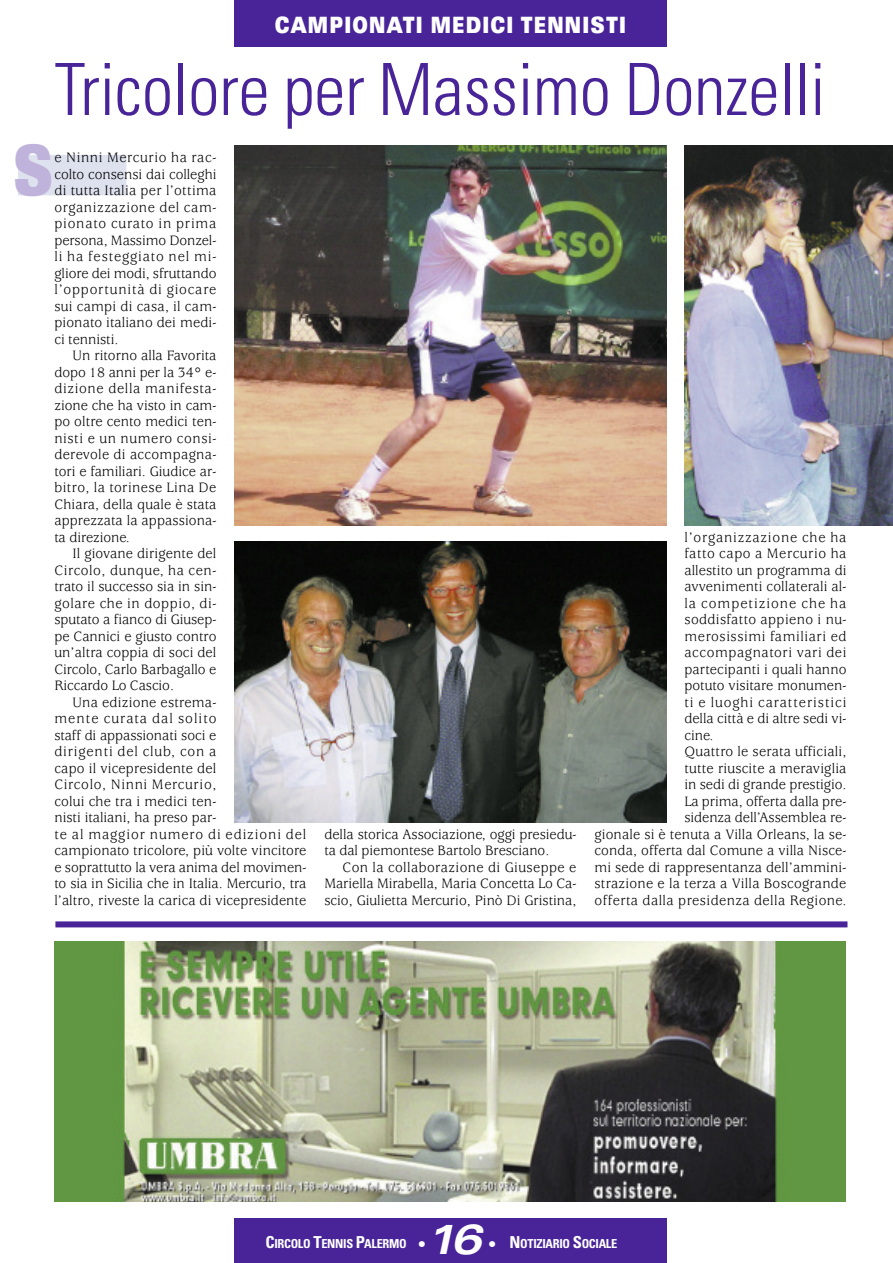
<style>
.page{position:relative;width:893px;height:1263px;background:#fff}
.page>*{position:absolute;margin:0;border:0;box-sizing:border-box;transform-origin:0 0}
.t1{font:300 condensed 72px "Univers";letter-spacing:-.005em;color:#482498}
.t2{font:900 expanded 69px "Univers";color:#bfb3db;scale:.6 1}
.t3{font:italic 700 expanded 42px "Univers";color:#fff}
.t4{font:900 expanded 22.5px "Univers";letter-spacing:.085em;color:#fff;scale:.65 1}
.t5{font:15px/16.5px "Usherwood";letter-spacing:.005em;color:#000;text-align:justify;scale:.96 1}
.t6{font:15px "Usherwood";letter-spacing:.04em;color:#000;scale:.96 1}
.t7{font:15px "Usherwood";letter-spacing:.03em;color:#000;scale:.96 1}
.t8{font:15px "Usherwood";letter-spacing:.065em;color:#000;scale:.96 1}
.t9{font:15px "Usherwood";letter-spacing:.025em;color:#000;scale:.96 1}
.t10{font:15px "Usherwood";letter-spacing:.055em;color:#000;scale:.96 1}
.t11{font:15px "Usherwood";letter-spacing:.07em;color:#000;scale:.96 1}
.t12{font:700 condensed 12.3px "Univers";letter-spacing:-.025em;color:#fff}
.s1{font-size:16.5px}
.s2{font-weight:900;font-stretch:normal;font-size:16.5px}
</style>
<div class="page">
<div style="left:234px;top:1218px;width:432px;height:45px;background:#482498"></div>
<div style="left:234px;top:0;width:432px;height:47px;background:#482498"></div>
<div style="left:18px;top:155px;width:108px;height:40px;background:#dee1ee"></div>
<img style="left:234px;top:146px;width:432px;height:379px">
<img style="left:234px;top:542px;width:432px;height:280px">
<div style="left:55px;top:921px;width:792px;height:6px;background:#482498"></div>
<img style="left:684px;top:146px;width:209px;height:379px">
<img style="left:54px;top:941px;width:791px;height:261px">
<h3 class="t4" style="left:275px;top:17px;width:542px">CAMPIONATI MEDICI TENNISTI</h3>
<h1 class="t1" style="left:54px;top:63px;width:773px">Tricolore per Massimo Donzelli</h1>
<h2 class="t2" style="left:13px;top:146px;width:70px">S</h2>
<p class="t5" style="left:54px;top:151px;width:170px">e Ninni Mercurio ha rac&shy;colto consensi dai colleghi di tutta Italia per l’ottima organizzazione del cam&shy;pionato curato in prima persona, Massimo Donzel&shy;li ha festeggiato nel mi&shy;gliore dei modi, sfruttando l’opportunità di giocare sui campi di casa, il cam&shy;pionato italiano dei medi&shy;ci tennisti.</p>
<p class="t5" style="left:54px;top:349px;width:170px;text-indent:18px">Un ritorno alla Favorita dopo 18 anni per la 34° e&shy;dizione della manifesta&shy;zione che ha visto in cam&shy;po oltre cento medici ten&shy;nisti e un numero consi&shy;derevole di accompagna&shy;tori e familiari. Giudice ar&shy;bitro, la torinese Lina De Chiara, della quale è stata apprezzata la appassiona&shy;ta direzione.</p>
<p class="t5" style="left:54px;top:547px;width:170px;text-indent:18px">Il giovane dirigente del Circolo, dunque, ha cen&shy;trato il successo sia in sin&shy;golare che in doppio, di&shy;sputato a fianco di Giusep&shy;pe Cannici e giusto contro un’altra coppia di soci del Circolo, Carlo Barbagallo e Riccardo Lo Cascio.</p>
<p class="t5" style="left:54px;top:695px;width:264px;text-align:left;text-indent:18px">Una edizione estrema-<br>mente curata dal solito<br>staff di appassionati soci e<br>dirigenti del club, con a<br>capo il vicepresidente del<br>Circolo, Ninni Mercurio,<br>colui che tra i medici ten-<br>nisti italiani, ha preso par-<br>te al maggior numero di edizioni del campionato tricolore, più volte vincitore e soprattutto la vera anima del movimen&shy;to sia in Sicilia che in Italia. Mercurio, tra l’altro, riveste la carica di vicepresidente</p>
<p class="t5" style="left:324px;top:827px;width:264px">della storica Associazione, oggi presiedu&shy;ta dal piemontese Bartolo Bresciano.</p>
<p class="t5" style="left:324px;top:860px;width:264px;text-indent:18px">Con la collaborazione di Giuseppe e Mariella Mirabella, Maria Concetta Lo Ca&shy;scio, Giulietta Mercurio, Pinò Di Gristina,</p>
<p class="t10" style="left:684px;top:531px;width:170px">l’organizzazione che ha</p>
<p class="t6" style="left:684px;top:548px;width:170px">fatto capo a Mercurio ha</p>
<p class="t5" style="left:684px;top:563px;width:170px">allestito un programma di</p>
<p class="t5" style="left:684px;top:580px;width:170px">avvenimenti collaterali al-</p>
<p class="t11" style="left:684px;top:597px;width:170px">la competizione che ha</p>
<p class="t9" style="left:684px;top:614px;width:170px">soddisfatto appieno i nu-</p>
<p class="t6" style="left:684px;top:630px;width:170px">merosissimi familiari ed</p>
<p class="t6" style="left:684px;top:647px;width:170px">accompagnatori vari dei</p>
<p class="t5" style="left:684px;top:662px;width:170px">partecipanti i quali hanno</p>
<p class="t5" style="left:684px;top:679px;width:170px">potuto visitare monumen-</p>
<p class="t8" style="left:684px;top:696px;width:170px">ti e luoghi caratteristici</p>
<p class="t5" style="left:684px;top:712px;width:170px">della città e di altre sedi vi-</p>
<p class="t5" style="left:684px;top:728px;width:32px">cine.</p>
<p class="t5" style="left:684px;top:745px;width:170px">Quattro le serata ufficiali,</p>
<p class="t5" style="left:684px;top:761px;width:170px">tutte riuscite a meraviglia</p>
<p class="t5" style="left:684px;top:778px;width:170px">in sedi di grande prestigio.</p>
<p class="t5" style="left:684px;top:794px;width:170px">La prima, offerta dalla pre-</p>
<p class="t5" style="left:684px;top:811px;width:170px">sidenza dell’Assemblea re-</p>
<p class="t5" style="left:594px;top:827px;width:264px">gionale si è tenuta a Villa Orleans, la se-</p>
<p class="t5" style="left:594px;top:844px;width:264px">conda, offerta dal Comune a villa Nisce-</p>
<p class="t5" style="left:594px;top:860px;width:264px">mi sede di rappresentanza dell’ammini-</p>
<p class="t5" style="left:594px;top:877px;width:264px">strazione e la terza a Villa Boscogrande</p>
<p class="t7" style="left:594px;top:894px;width:264px">offerta dalla presidenza della Regione.</p>
<p class="t12" style="left:265px;top:1239px;width:162px"><span class="s1">C</span>IRCOLO <span class="s1">T</span>ENNIS <span class="s1">P</span>ALERMO <span class="s2">•</span></p>
<h3 class="t3" style="left:426px;top:1224px;width:57px">16</h3>
<p class="t12" style="left:488px;top:1239px;width:131px"><span class="s2">•</span> <span class="s1">N</span>OTIZIARIO <span class="s1">S</span>OCIALE</p>
</div>
